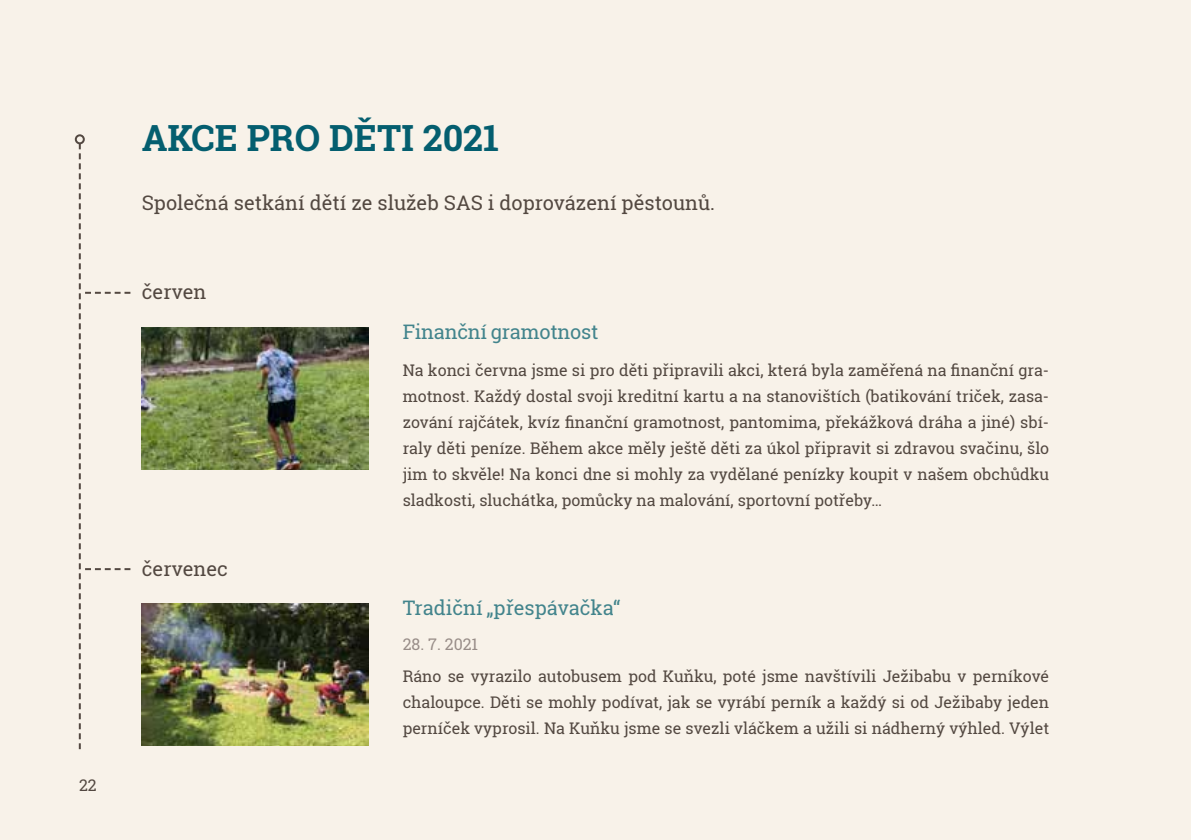
<style>
.page{position:relative;width:1191px;height:840px;background:#fff}
.page>*{position:absolute;margin:0;border:0;box-sizing:border-box;transform-origin:0 0}
.t1{font:700 36px "Roboto Slab";color:#045e6f}
.t2{font:20px "Roboto Slab";color:#534841}
.t3{font:20px "Roboto Slab";letter-spacing:-.01em;color:#42848c}
.t4{font:16px/26px "Roboto Slab";color:#534841;text-align:justify}
.t5{font:16px "Roboto Slab";color:#988d88}
</style>
<div class="page">
<div style="left:0;top:0;width:1191px;height:839px;background:#f8f2e9"></div>
<img style="left:142px;top:327px;width:227px;height:142px">
<img style="left:142px;top:603px;width:227px;height:142px">
<svg style="left:79px;top:143px;width:51px;height:605px"></svg>
<div style="left:75px;top:134px;width:10px;height:10px;border:2px solid #534841;border-radius:50%"></div>
<p class="t4" style="left:79px;top:771px;width:19px">22</p>
<h1 class="t1" style="left:142px;top:113px;width:359px">AKCE PRO DĚTI 2021</h1>
<p class="t2" style="left:142px;top:188px;width:574px">Společná setkání dětí ze služeb SAS i doprovázení pěstounů.</p>
<p class="t2" style="left:142px;top:278px;width:66px">červen</p>
<p class="t2" style="left:142px;top:554px;width:88px">červenec</p>
<p class="t3" style="left:403px;top:318px;width:197px">Finanční gramotnost</p>
<p class="t4" style="left:403px;top:357px;width:648px">Na konci června jsme si pro děti připravili akci, která byla zaměřená na finanční gra&shy;motnost. Každý dostal svoji kreditní kartu a na stanovištích (batikování triček, zasa&shy;zování rajčátek, kvíz finanční gramotnost, pantomima, překážková dráha a jiné) sbí&shy;raly děti peníze. Během akce měly ještě děti za úkol připravit si zdravou svačinu, šlo jim to skvěle! Na konci dne si mohly za vydělané penízky koupit v našem obchůdku sladkosti, sluchátka, pomůcky na malování, sportovní potřeby…</p>
<p class="t3" style="left:403px;top:594px;width:219px">Tradiční „přespávačka“</p>
<p class="t5" style="left:403px;top:633px;width:77px">28. 7. 2021</p>
<p class="t4" style="left:403px;top:662px;width:648px">Ráno se vyrazilo autobusem pod Kuňku, poté jsme navštívili Ježibabu v perníkové chaloupce. Děti se mohly podívat, jak se vyrábí perník a každý si od Ježibaby jeden perníček vyprosil. Na Kuňku jsme se svezli vláčkem a užili si nádherný výhled. Výlet</p>
</div>
